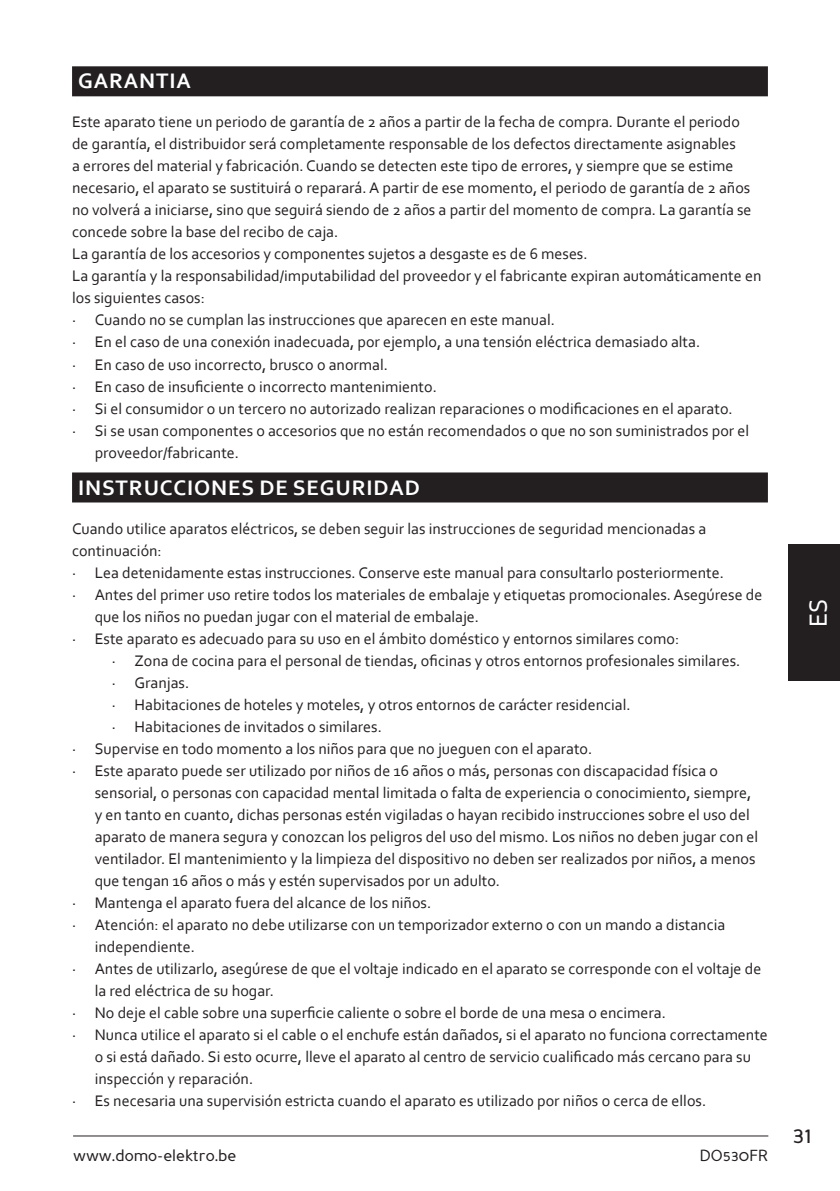
<style>
.page{position:relative;width:840px;height:1191px;background:#fff}
.page>*{position:absolute;margin:0;border:0;box-sizing:border-box;transform-origin:0 0}
.t1{font:26px "Corbel";color:#fff}
.t2{font:24px "Perspective Sans";color:#231f20}
.t3{font:700 22px "Corbel";letter-spacing:.04em;color:#fff}
.t4{font:16px "Corbel";color:#231f20}
.t5{font:16px "Perspective Sans";color:#231f20}
</style>
<div class="page">
<hr style="left:73px;top:1135px;width:694px;height:1px;background:#231f20">
<div style="left:788px;top:544px;width:51px;height:136px;background:#231f20"></div>
<div style="left:72px;top:66px;width:695px;height:30px;background:#231f20"></div>
<div style="left:72px;top:472px;width:695px;height:30px;background:#231f20"></div>
<h3 class="t3" style="left:78px;top:71px;width:114px">GARANTIA</h3>
<p class="t4" style="left:72px;top:112px;width:669px">Este aparato tiene un periodo de garantía de 2 años a partir de la fecha de compra. Durante el periodo</p>
<p class="t4" style="left:72px;top:134px;width:665px">de garantía, el distribuidor será completamente responsable de los defectos directamente asignables</p>
<p class="t4" style="left:72px;top:156px;width:662px">a errores del material y fabricación. Cuando se detecten este tipo de errores, y siempre que se estime</p>
<p class="t4" style="left:72px;top:178px;width:679px">necesario, el aparato se sustituirá o reparará. A partir de ese momento, el periodo de garantía de 2 años</p>
<p class="t4" style="left:72px;top:200px;width:680px">no volverá a iniciarse, sino que seguirá siendo de 2 años a partir del momento de compra. La garantía se</p>
<p class="t4" style="left:72px;top:222px;width:267px">concede sobre la base del recibo de caja.</p>
<p class="t4" style="left:72px;top:244px;width:517px">La garantía de los accesorios y componentes sujetos a desgaste es de 6 meses.</p>
<p class="t4" style="left:72px;top:266px;width:690px">La garantía y la responsabilidad/imputabilidad del proveedor y el fabricante expiran automáticamente en</p>
<p class="t4" style="left:72px;top:290px;width:134px">los siguientes casos:</p>
<p class="t4" style="left:72px;top:312px;width:484px">· Cuando no se cumplan las instrucciones que aparecen en este manual.</p>
<p class="t4" style="left:72px;top:334px;width:629px">· En el caso de una conexión inadecuada, por ejemplo, a una tensión eléctrica demasiado alta.</p>
<p class="t4" style="left:72px;top:356px;width:317px">· En caso de uso incorrecto, brusco o anormal.</p>
<p class="t4" style="left:72px;top:378px;width:366px">· En caso de insuficiente o incorrecto mantenimiento.</p>
<p class="t4" style="left:72px;top:400px;width:661px">· Si el consumidor o un tercero no autorizado realizan reparaciones o modificaciones en el aparato.</p>
<p class="t4" style="left:72px;top:422px;width:678px">· Si se usan componentes o accesorios que no están recomendados o que no son suministrados por el</p>
<p class="t4" style="left:95px;top:442px;width:146px">proveedor/fabricante.</p>
<h3 class="t3" style="left:78px;top:477px;width:343px">INSTRUCCIONES DE SEGURIDAD</h3>
<p class="t4" style="left:72px;top:520px;width:635px">Cuando utilice aparatos eléctricos, se deben seguir las instrucciones de seguridad mencionadas a</p>
<p class="t4" style="left:72px;top:542px;width:91px">continuación:</p>
<p class="t4" style="left:72px;top:564px;width:653px">· Lea detenidamente estas instrucciones. Conserve este manual para consultarlo posteriormente.</p>
<p class="t4" style="left:72px;top:586px;width:691px">· Antes del primer uso retire todos los materiales de embalaje y etiquetas promocionales. Asegúrese de</p>
<p class="t4" style="left:95px;top:606px;width:385px">que los niños no puedan jugar con el material de embalaje.</p>
<p class="t4" style="left:72px;top:630px;width:608px">· Este aparato es adecuado para su uso en el ámbito doméstico y entornos similares como:</p>
<p class="t4" style="left:112px;top:652px;width:630px">· Zona de cocina para el personal de tiendas, oficinas y otros entornos profesionales similares.</p>
<p class="t4" style="left:112px;top:674px;width:79px">· Granjas.</p>
<p class="t4" style="left:112px;top:696px;width:520px">· Habitaciones de hoteles y moteles, y otros entornos de carácter residencial.</p>
<p class="t4" style="left:112px;top:718px;width:271px">· Habitaciones de invitados o similares.</p>
<p class="t4" style="left:72px;top:740px;width:521px">· Supervise en todo momento a los niños para que no jueguen con el aparato.</p>
<p class="t4" style="left:72px;top:762px;width:647px">· Este aparato puede ser utilizado por niños de 16 años o más, personas con discapacidad física o</p>
<p class="t4" style="left:95px;top:784px;width:657px">sensorial, o personas con capacidad mental limitada o falta de experiencia o conocimiento, siempre,</p>
<p class="t4" style="left:95px;top:806px;width:656px">y en tanto en cuanto, dichas personas estén vigiladas o hayan recibido instrucciones sobre el uso del</p>
<p class="t4" style="left:95px;top:826px;width:664px">aparato de manera segura y conozcan los peligros del uso del mismo. Los niños no deben jugar con el</p>
<p class="t4" style="left:95px;top:848px;width:662px">ventilador. El mantenimiento y la limpieza del dispositivo no deben ser realizados por niños, a menos</p>
<p class="t4" style="left:95px;top:870px;width:406px">que tengan 16 años o más y estén supervisados por un adulto.</p>
<p class="t4" style="left:72px;top:894px;width:360px">· Mantenga el aparato fuera del alcance de los niños.</p>
<p class="t4" style="left:72px;top:916px;width:654px">· Atención: el aparato no debe utilizarse con un temporizador externo o con un mando a distancia</p>
<p class="t4" style="left:95px;top:938px;width:102px">independiente.</p>
<p class="t4" style="left:72px;top:960px;width:690px">· Antes de utilizarlo, asegúrese de que el voltaje indicado en el aparato se corresponde con el voltaje de</p>
<p class="t4" style="left:95px;top:982px;width:180px">la red eléctrica de su hogar.</p>
<p class="t4" style="left:72px;top:1004px;width:595px">· No deje el cable sobre una superficie caliente o sobre el borde de una mesa o encimera.</p>
<p class="t4" style="left:72px;top:1026px;width:697px">· Nunca utilice el aparato si el cable o el enchufe están dañados, si el aparato no funciona correctamente</p>
<p class="t4" style="left:95px;top:1046px;width:657px">o si está dañado. Si esto ocurre, lleve el aparato al centro de servicio cualificado más cercano para su</p>
<p class="t4" style="left:95px;top:1070px;width:160px">inspección y reparación.</p>
<p class="t4" style="left:72px;top:1092px;width:635px">· Es necesaria una supervisión estricta cuando el aparato es utilizado por niños o cerca de ellos.</p>
<p class="t5" style="left:73px;top:1146px;width:165px">www.domo-elektro.be</p>
<p class="t5" style="left:699px;top:1146px;width:70px">DO530FR</p>
<h1 class="t1" style="left:802px;top:627px;width:30px;rotate:-90deg">ES</h1>
<h2 class="t2" style="left:792px;top:1120px;width:20px">31</h2>
</div>
